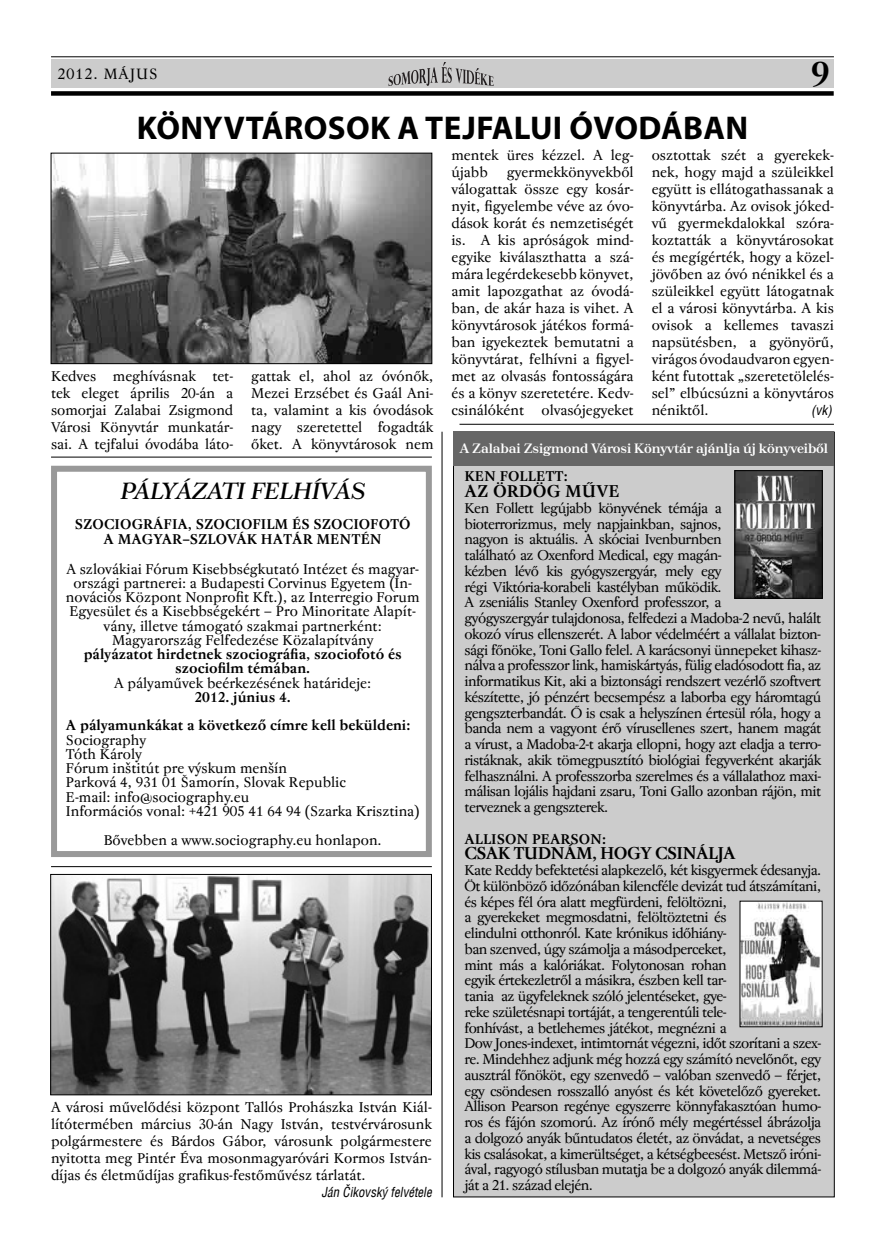
<style>
.page{position:relative;width:885px;height:1259px;background:#fff}
.page>*{position:absolute;margin:0;border:0;box-sizing:border-box;transform-origin:0 0}
.t1{font:700 34.5px "Regent Pro";color:#000}
.t2{font:700 33px "Myriad Pro";letter-spacing:.01em;color:#000}
.t3{font:italic 23.25px "Tusar Text";color:#000}
.t4{font:700 17.25px "Regent Pro";letter-spacing:-.04em;color:#000}
.t5{font:700 17.25px "Regent Pro";color:#000}
.t6{font:15px "Regent Pro";letter-spacing:.07em;color:#000}
.t7{font:14.25px/17px "Regent Pro";letter-spacing:-.04em;color:#000;text-align:justify}
.t8{font:14.25px/14.2px "Regent Pro";color:#000;text-align:center}
.t9{font:700 14.25px/15px "Regent Pro";color:#000;text-align:center}
.t10{font:14.25px/17px "Regent Pro";letter-spacing:-.005em;color:#000}
.t11{font:700 13.5px "Tusar";letter-spacing:-.01em;color:#fff}
.t12{font:italic 13.5px "Switzerland Condensed";color:#000;scale:.95 1}
.t13{font:italic 13.5px "Switzerland Condensed";color:#000}
</style>
<div class="page">
<div style="left:453px;top:432px;width:381px;height:765px;background:#ccc"></div>
<div style="left:453px;top:432px;width:381px;height:34px;background:#666"></div>
<div style="left:51px;top:59px;width:782px;height:29px;background:#ccc"></div>
<hr style="left:51px;top:56px;width:782px;height:1px;background:#000">
<div style="left:51px;top:91px;width:782px;height:5px;background:#000"></div>
<svg style="left:388px;top:62px;width:105px;height:24px"></svg>
<img style="left:736px;top:472px;width:84px;height:124px">
<div style="left:734px;top:470px;width:88px;height:128px;border:1px solid #000"></div>
<img style="left:741px;top:902px;width:79px;height:123px">
<hr style="left:459px;top:424px;width:374px;height:1px;background:#000">
<hr style="left:441px;top:432px;width:1px;height:765px;background:#000">
<img style="left:53px;top:155px;width:377px;height:207px">
<div style="left:51px;top:153px;width:381px;height:211px;border:1px solid #000"></div>
<div style="left:51px;top:466px;width:381px;height:391px;border:6px solid #999"></div>
<hr style="left:51px;top:457px;width:381px;height:1px;background:#000">
<img style="left:52px;top:876px;width:378px;height:217px">
<div style="left:50px;top:874px;width:382px;height:221px;border:1px solid #000"></div>
<hr style="left:51px;top:866px;width:381px;height:1px;background:#000">
<p class="t6" style="left:57px;top:67px;width:102px">2012. MÁJUS</p>
<h1 class="t1" style="left:810px;top:59px;width:20px">9</h1>
<h2 class="t2" style="left:137px;top:108px;width:612px">KÖNYVTÁROSOK A TEJFALUI ÓVODÁBAN</h2>
<p class="t7" style="left:51px;top:368px;width:184px">Kedves meghívásnak tet&shy;tek eleget április 20-án a somorjai Zalabai Zsigmond Városi Könyvtár munkatár&shy;sai. A tejfalui óvodába láto-</p>
<p class="t7" style="left:251px;top:368px;width:184px">gattak el, ahol az óvónők, Mezei Erzsébet és Gaál Ani&shy;ta, valamint a kis óvodások nagy szeretettel fogadták őket. A könyvtárosok nem</p>
<h3 class="t3" style="left:120px;top:482px;width:246px">PÁLYÁZATI FELHÍVÁS</h3>
<p class="t9" style="left:75px;top:518px;width:337px">SZOCIOGRÁFIA, SZOCIOFILM ÉS SZOCIOFOTÓ<br>A MAGYAR–SZLOVÁK HATÁR MENTÉN</p>
<p class="t8" style="left:66px;top:563px;width:355px">A szlovákiai Fórum Kisebbségkutató Intézet és magyar&shy;országi partnerei: a Budapesti Corvinus Egyetem (In&shy;novációs Központ Nonprofit Kft.), az Interregio Forum Egyesület és a Kisebbségekért – Pro Minoritate Alapít&shy;vány, illetve támogató szakmai partnerként:<br>Magyarország Felfedezése Közalapítvány</p>
<p class="t9" style="left:84px;top:648px;width:319px;line-height:14.2px">pályázatot hirdetnek szociográfia, szociofotó és szociofilm témában.</p>
<p class="t8" style="left:114px;top:677px;width:258px">A pályaművek beérkezésének határideje:</p>
<p class="t9" style="left:66px;top:683px;width:346px;line-height:28.5px;text-align:left;text-indent:128px">2012. június 4.<br>A pályamunkákat a következő címre kell beküldeni:</p>
<p class="t8" style="left:66px;top:734px;width:355px;text-align:left">Sociography<br>Tóth Károly<br>Fórum inštitút pre výskum menšín<br>Parková 4, 931 01 Šamorín, Slovak Republic<br>E-mail: info@sociography.eu<br>Információs vonal: +421 905 41 64 94 (Szarka Krisztina)</p>
<p class="t8" style="left:104px;top:833px;width:279px">Bővebben a www.sociography.eu honlapon.</p>
<p class="t7" style="left:51px;top:1100px;width:382px">A városi művelődési központ Tallós Prohászka István Kiál&shy;lítótermében március 30-án Nagy István, testvérvárosunk polgármestere és Bárdos Gábor, városunk polgármestere nyitotta meg Pintér Éva mosonmagyaróvári Kormos István&shy;díjas és életműdíjas grafikus-festőművész tárlatát.</p>
<p class="t12" style="left:321px;top:1184px;width:118px">Ján Čikovský felvétele</p>
<p class="t10" style="left:451px;top:147px;width:184px">mentek üres kézzel. A leg&shy;újabb</p>
<p class="t7" style="left:451px;top:164px;width:184px;text-indent:55px">gyermekkönyvekből válogattak össze egy kosár&shy;nyit, figyelembe véve az óvo&shy;dások korát és nemzetiségét is. A kis apróságok mind&shy;egyike kiválaszthatta a szá&shy;mára legérdekesebb könyvet, amit lapozgathat az óvodá&shy;ban, de akár haza is vihet. A könyvtárosok játékos formá&shy;ban igyekeztek bemutatni a könyvtárat, felhívni a figyel&shy;met az olvasás fontosságára és a könyv szeretetére. Kedv&shy;csinálóként olvasójegyeket</p>
<p class="t7" style="left:651px;top:147px;width:184px">osztottak szét a gyerekek&shy;nek, hogy majd a szüleikkel együtt is ellátogathassanak a könyvtárba. Az ovisok jóked&shy;vű gyermekdalokkal szóra&shy;koztatták a könyvtárosokat és megígérték, hogy a közel&shy;jövőben az óvó nénikkel és a szüleikkel együtt látogatnak el a városi könyvtárba. A kis ovisok a kellemes tavaszi napsütésben, a gyönyörű, virágos óvodaudvaron egyen&shy;ként futottak „szeretetölelés&shy;sel” elbúcsúzni a könyvtáros néniktől.</p>
<p class="t13" style="left:811px;top:402px;width:22px">(vk)</p>
<p class="t11" style="left:460px;top:443px;width:370px">A Zalabai Zsigmond Városi Könyvtár ajánlja új könyveiből</p>
<p class="t9" style="left:464px;top:469px;width:105px">KEN FOLLETT:</p>
<p class="t5" style="left:464px;top:483px;width:157px">AZ ÖRDÖG MŰVE</p>
<p class="t7" style="left:464px;top:501px;width:358px;line-height:15.8px;text-align:left">Ken Follett legújabb könyvének témája a<br>bioterrorizmus, mely napjainkban, sajnos,<br>nagyon is aktuális. A skóciai Ivenburnben<br>található az Oxenford Medical, egy magán-<br>kézben lévő kis gyógyszergyár, mely egy<br>régi Viktória-korabeli kastélyban működik.<br>A zseniális Stanley Oxenford professzor, a<br>gyógyszergyár tulajdonosa, felfedezi a Madoba-2 nevű, halált okozó vírus ellenszerét. A labor védelméért a vállalat bizton&shy;sági főnöke, Toni Gallo felel. A karácsonyi ünnepeket kihasz&shy;nálva a professzor link, hamiskártyás, fülig eladósodott fia, az informatikus Kit, aki a biztonsági rendszert vezérlő szoftvert készítette, jó pénzért becsempész a laborba egy háromtagú gengszterbandát. Ő is csak a helyszínen értesül róla, hogy a banda nem a vagyont érő vírusellenes szert, hanem magát a vírust, a Madoba-2-t akarja ellopni, hogy azt eladja a terro&shy;ristáknak, akik tömegpusztító biológiai fegyverként akarják felhasználni. A professzorba szerelmes és a vállalathoz maxi&shy;málisan lojális hajdani zsaru, Toni Gallo azonban rájön, mit terveznek a gengszterek.</p>
<p class="t9" style="left:464px;top:832px;width:143px">ALLISON PEARSON:</p>
<p class="t4" style="left:464px;top:846px;width:273px">CSAK TUDNÁM, HOGY CSINÁLJA</p>
<p class="t7" style="left:464px;top:863px;width:358px;line-height:15.8px;text-align:left">Kate Reddy befektetési alapkezelő, két kisgyermek édesanyja.<br>Öt különböző időzónában kilencféle devizát tud átszámítani, és képes fél óra alatt megfürdeni, felöltözni,<br>a gyerekeket megmosdatni, felöltöztetni és<br>elindulni otthonról. Kate krónikus időhiány-<br>ban szenved, úgy számolja a másodperceket,<br>mint más a kalóriákat. Folytonosan rohan<br>egyik értekezletről a másikra, észben kell tar-<br>tania az ügyfeleknek szóló jelentéseket, gye-<br>reke születésnapi tortáját, a tengerentúli tele-<br>fonhívást, a betlehemes játékot, megnézni a<br>Dow Jones-indexet, intimtornát végezni, időt szorítani a szex&shy;re. Mindehhez adjunk még hozzá egy számító nevelőnőt, egy ausztrál főnököt, egy szenvedő – valóban szenvedő – férjet, egy csöndesen rosszalló anyóst és két követelőző gyereket.<br>Allison Pearson regénye egyszerre könnyfakasztóan humo&shy;ros és fájón szomorú. Az írónő mély megértéssel ábrázolja a dolgozó anyák bűntudatos életét, az önvádat, a nevetséges kis csalásokat, a kimerültséget, a kétségbeesést. Metsző iróni&shy;ával, ragyogó stílusban mutatja be a dolgozó anyák dilemmá&shy;ját a 21. század elején.</p>
</div>
